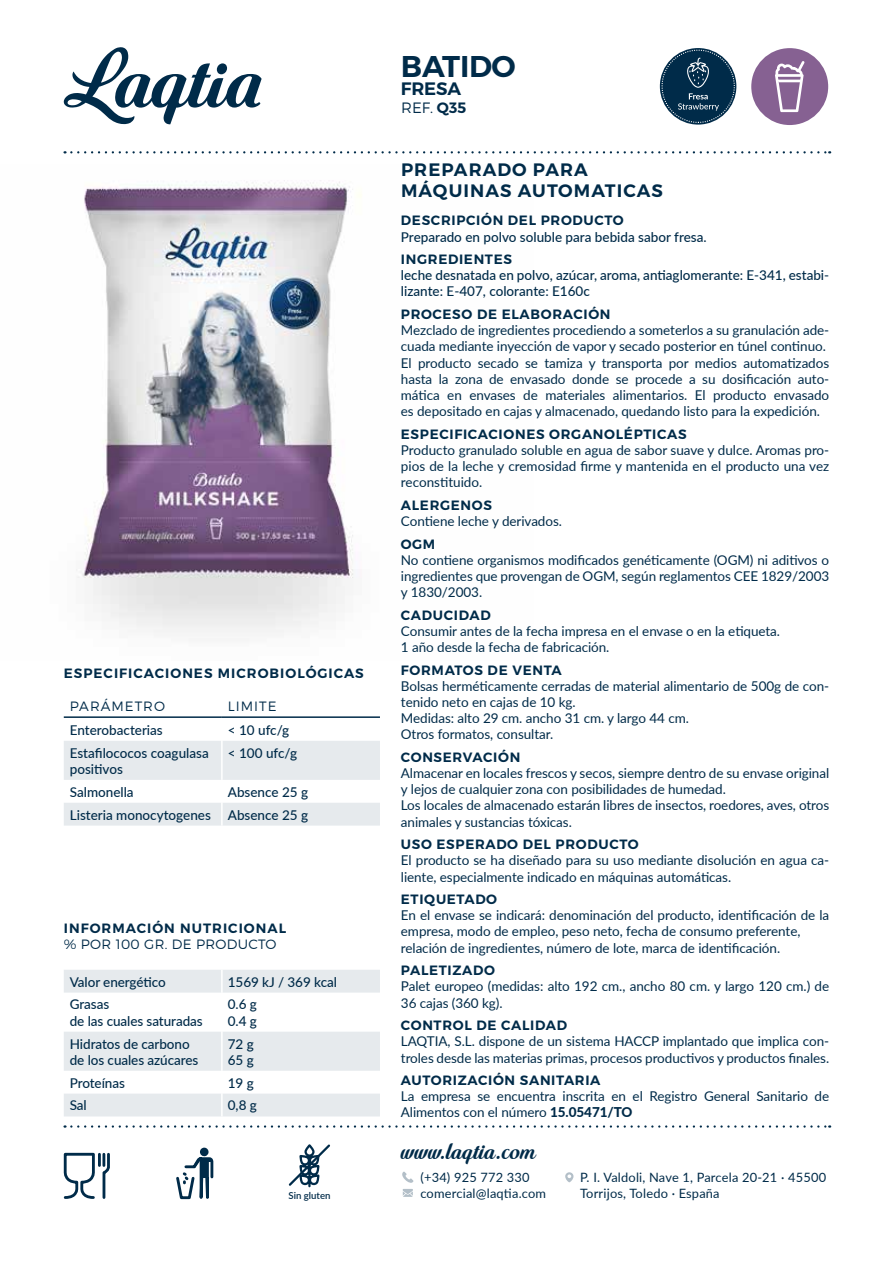
<style>
.page{position:relative;width:893px;height:1263px;background:#fff}
.page>*{position:absolute;margin:0;border:0;box-sizing:border-box;transform-origin:0 0}
.t1{font:600 30px "Montserrat";letter-spacing:-.01em;color:#002b49}
.t2{font:24px "Quincho Script PERSONALUSE";color:#002b49}
.t3{font:600 18px/21px "Montserrat";letter-spacing:.06em;color:#002b49}
.t4{font:300 15px "Montserrat";color:#002b49}
.t5{font:13.5px/16.2px "Lato";letter-spacing:-.005em;color:#002b49}
.t6{font:500 13.5px/16.2px "Lato";color:#002b49}
.t7{font:600 13.5px "Montserrat";letter-spacing:.05em;color:#002b49}
.t8{font:600 13.5px "Montserrat";letter-spacing:.075em;color:#002b49}
.t9{font:300 13.5px "Montserrat";letter-spacing:.03em;color:#002b49}
.t10{font:300 13.5px "Montserrat";letter-spacing:.075em;color:#002b49}
.t11{font:12.9px/16px "Lato";letter-spacing:.015em;color:#002b49}
.t12{font:600 9.6px "Lato";color:#002b49}
.s1{font-weight:600}
.s2{font-weight:800}
</style>
<div class="page">
<svg style="left:64px;top:47px;width:198px;height:77px"></svg>
<img style="left:76px;top:180px;width:285px;height:453px">
<svg style="left:65px;top:151px;width:765px;height:2px"></svg>
<svg style="left:65px;top:1125px;width:765px;height:3px"></svg>
<svg style="left:64px;top:741px;width:316px;height:84px"></svg>
<hr style="left:221px;top:741px;width:2px;height:39px;background:#fff">
<hr style="left:221px;top:780px;width:2px;height:23px;background:#fff">
<hr style="left:221px;top:803px;width:2px;height:22px;background:#fff">
<hr style="left:64px;top:716px;width:158px;height:2px;background:#002b49">
<hr style="left:222px;top:716px;width:158px;height:2px;background:#002b49">
<svg style="left:64px;top:970px;width:316px;height:146px;fill:#e6eaed"></svg>
<hr style="left:221px;top:970px;width:2px;height:22px;background:#fff">
<hr style="left:221px;top:992px;width:2px;height:40px;background:#fff">
<hr style="left:221px;top:1032px;width:2px;height:39px;background:#fff">
<hr style="left:221px;top:1071px;width:2px;height:22px;background:#fff">
<hr style="left:221px;top:1093px;width:2px;height:23px;background:#fff">
<div style="left:751px;top:48px;width:77px;height:77px;background:#866192;border-radius:50%"></div>
<svg style="left:288px;top:1144px;width:42px;height:44px"></svg>
<svg style="left:63px;top:1152px;width:47px;height:47px"></svg>
<svg style="left:176px;top:1147px;width:38px;height:53px"></svg>
<svg style="left:403px;top:1189px;width:10px;height:8px"></svg>
<svg style="left:402px;top:1171px;width:11px;height:12px"></svg>
<svg style="left:565px;top:1172px;width:8px;height:10px"></svg>
<svg style="left:775px;top:61px;width:30px;height:51px"></svg>
<svg style="left:661px;top:50px;width:74px;height:73px"></svg>
<p class="t8" style="left:64px;top:664px;width:302px">ESPECIFICACIONES MICROBIOLÓGICAS</p>
<p class="t10" style="left:70px;top:698px;width:97px">PARÁMETRO</p>
<p class="t9" style="left:228px;top:698px;width:50px">LIMITE</p>
<p class="t6" style="left:70px;top:721px;width:95px">Enterobacterias</p>
<p class="t6" style="left:228px;top:721px;width:63px">&lt; 10 ufc/g</p>
<p class="t6" style="left:70px;top:744px;width:141px">Estafilococos coagulasa positivos</p>
<p class="t6" style="left:228px;top:744px;width:71px">&lt; 100 ufc/g</p>
<p class="t6" style="left:70px;top:783px;width:65px">Salmonella</p>
<p class="t6" style="left:228px;top:783px;width:82px">Absence 25 g</p>
<p class="t6" style="left:70px;top:806px;width:143px">Listeria monocytogenes</p>
<p class="t6" style="left:228px;top:806px;width:82px">Absence 25 g</p>
<p class="t8" style="left:64px;top:920px;width:224px">INFORMACIÓN NUTRICIONAL</p>
<p class="t9" style="left:64px;top:936px;width:214px">% POR 100 GR. DE PRODUCTO</p>
<p class="t6" style="left:70px;top:973px;width:98px">Valor energético</p>
<p class="t6" style="left:228px;top:973px;width:111px">1569 kJ / 369 kcal</p>
<p class="t6" style="left:70px;top:996px;width:134px">Grasas<br>de las cuales saturadas</p>
<p class="t6" style="left:228px;top:996px;width:31px">0.6 g<br>0.4 g</p>
<p class="t6" style="left:70px;top:1035px;width:130px">Hidratos de carbono de los cuales azúcares</p>
<p class="t6" style="left:228px;top:1035px;width:27px">72 g<br>65 g</p>
<p class="t6" style="left:70px;top:1074px;width:57px">Proteínas</p>
<p class="t6" style="left:228px;top:1074px;width:27px">19 g</p>
<p class="t6" style="left:70px;top:1097px;width:19px">Sal</p>
<p class="t6" style="left:228px;top:1097px;width:30px">0,8 g</p>
<p class="t12" style="left:289px;top:1189px;width:44px">Sin gluten</p>
<h1 class="t1" style="left:401px;top:48px;width:116px">BATIDO</h1>
<h3 class="t3" style="left:401px;top:78px;width:62px">FRESA</h3>
<p class="t4" style="left:401px;top:99px;width:67px">REF. <span class="s1">Q35</span></p>
<h3 class="t3" style="left:401px;top:159px;width:264px">PREPARADO PARA<br>MÁQUINAS AUTOMATICAS</h3>
<p class="t7" style="left:401px;top:212px;width:224px">DESCRIPCIÓN DEL PRODUCTO</p>
<p class="t6" style="left:401px;top:228px;width:307px">Preparado en polvo soluble para bebida sabor fresa.</p>
<p class="t7" style="left:401px;top:251px;width:113px">INGREDIENTES</p>
<p class="t6" style="left:401px;top:267px;width:430px">leche desnatada en polvo, azúcar, aroma, antiaglomerante: E-341, estabi&shy;lizante: E-407, colorante: E160c</p>
<p class="t7" style="left:401px;top:306px;width:211px">PROCESO DE ELABORACIÓN</p>
<p class="t5" style="left:401px;top:322px;width:430px">Mezclado de ingredientes procediendo a someterlos a su granulación ade&shy;cuada mediante inyección de vapor y secado posterior en túnel continuo.<br>El producto secado se tamiza y transporta por medios automatizados hasta la zona de envasado donde se procede a su dosificación auto&shy;mática en envases de materiales alimentarios. El producto envasado es depositado en cajas y almacenado, quedando listo para la expedición.</p>
<p class="t7" style="left:401px;top:425px;width:287px">ESPECIFICACIONES ORGANOLÉPTICAS</p>
<p class="t5" style="left:401px;top:441px;width:430px;text-align:justify">Producto granulado soluble en agua de sabor suave y dulce. Aromas pro&shy;pios de la leche y cremosidad firme y mantenida en el producto una vez reconstituido.</p>
<p class="t7" style="left:401px;top:497px;width:93px">ALERGENOS</p>
<p class="t5" style="left:401px;top:512px;width:163px">Contiene leche y derivados.</p>
<p class="t7" style="left:401px;top:535px;width:36px">OGM</p>
<p class="t5" style="left:401px;top:551px;width:430px;text-align:justify">No contiene organismos modificados genéticamente (OGM) ni aditivos o ingredientes que provengan de OGM, según reglamentos CEE 1829/2003 y 1830/2003.</p>
<p class="t7" style="left:401px;top:606px;width:91px">CADUCIDAD</p>
<p class="t5" style="left:401px;top:622px;width:381px">Consumir antes de la fecha impresa en el envase o en la etiqueta.<br>1 año desde la fecha de fabricación.</p>
<p class="t7" style="left:401px;top:661px;width:162px">FORMATOS DE VENTA</p>
<p class="t5" style="left:401px;top:677px;width:430px">Bolsas herméticamente cerradas de material alimentario de 500g de con&shy;tenido neto en cajas de 10 kg.<br>Medidas: alto 29 cm. ancho 31 cm. y largo 44 cm.<br>Otros formatos, consultar.</p>
<p class="t7" style="left:401px;top:749px;width:121px">CONSERVACIÓN</p>
<p class="t5" style="left:401px;top:764px;width:430px">Almacenar en locales frescos y secos, siempre dentro de su envase original y lejos de cualquier zona con posibilidades de humedad.<br>Los locales de almacenado estarán libres de insectos, roedores, aves, otros animales y sustancias tóxicas.</p>
<p class="t7" style="left:401px;top:836px;width:239px">USO ESPERADO DEL PRODUCTO</p>
<p class="t5" style="left:401px;top:852px;width:430px">El producto se ha diseñado para su uso mediante disolución en agua ca&shy;liente, especialmente indicado en máquinas automáticas.</p>
<p class="t7" style="left:401px;top:891px;width:98px">ETIQUETADO</p>
<p class="t5" style="left:401px;top:907px;width:430px">En el envase se indicará: denominación del producto, identificación de la empresa, modo de empleo, peso neto, fecha de consumo preferente, relación de ingredientes, número de lote, marca de identificación.</p>
<p class="t7" style="left:401px;top:962px;width:95px">PALETIZADO</p>
<p class="t5" style="left:401px;top:978px;width:430px">Palet europeo (medidas: alto 192 cm., ancho 80 cm. y largo 120 cm.) de<br>36 cajas (360 kg).</p>
<p class="t7" style="left:401px;top:1017px;width:168px">CONTROL DE CALIDAD</p>
<p class="t5" style="left:401px;top:1033px;width:430px">LAQTIA, S.L. dispone de un sistema HACCP implantado que implica con&shy;troles desde las materias primas, procesos productivos y productos finales.</p>
<p class="t7" style="left:401px;top:1072px;width:201px">AUTORIZACIÓN SANITARIA</p>
<p class="t5" style="left:401px;top:1087px;width:430px">La empresa se encuentra inscrita en el Registro General Sanitario de<br>Alimentos con el número <span class="s2">15.05471/TO</span></p>
<h2 class="t2" style="left:401px;top:1137px;width:137px">www.laqtia.com</h2>
<p class="t11" style="left:420px;top:1169px;width:127px">(+34) 925 772 330 comercial@laqtia.com</p>
<p class="t11" style="left:580px;top:1169px;width:248px">P. I. Valdoli, Nave 1, Parcela 20-21 · 45500<br>Torrijos, Toledo · España</p>
</div>
